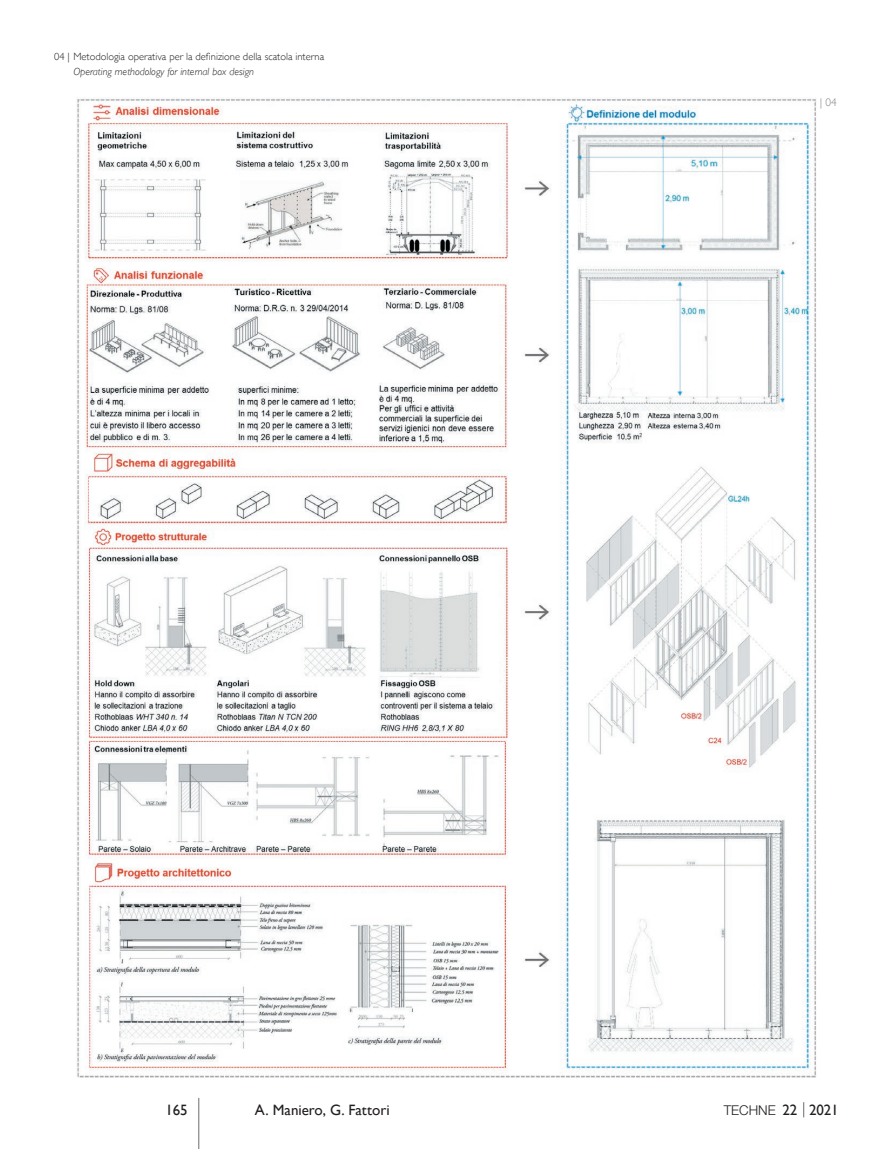
<style>
.page{position:relative;width:893px;height:1149px;background:#fff}
.page>*{position:absolute;margin:0;border:0;box-sizing:border-box;transform-origin:0 0}
.t1{font:15px "Gill Sans";color:#231f20}
.t2{font:300 13.5px "Helvetica Neue LT Std";color:#231f20}
.t3{font:300 11.25px "Gill Sans";color:#808285}
.t4{font:300 10.5px "Gill Sans";color:#231f20}
.t5{font:italic 300 10.5px "Gill Sans";color:#231f20}
.s1{font-family:"Gill Sans";font-weight:400;font-size:15px}
</style>
<div class="page">
<svg style="left:803px;top:1102px;width:1px;height:14px"></svg>
<hr style="left:198px;top:1097px;width:1px;height:51px;background:#6c6d70">
<img style="left:76px;top:98px;width:741px;height:978px">
<p class="t4" style="left:54px;top:49px;width:271px">04 | Metodologia operativa per la definizione della scatola interna</p>
<p class="t5" style="left:73px;top:66px;width:182px">Operating methodology for internal box design</p>
<p class="t3" style="left:820px;top:93px;width:18px">| 04</p>
<h1 class="t1" style="left:166px;top:1100px;width:24px">165</h1>
<h1 class="t1" style="left:255px;top:1100px;width:136px">A. Maniero, G. Fattori</h1>
<p class="t2" style="left:724px;top:1101px;width:117px">TECHNE <span class="s1">22 2021</span></p>
</div>
